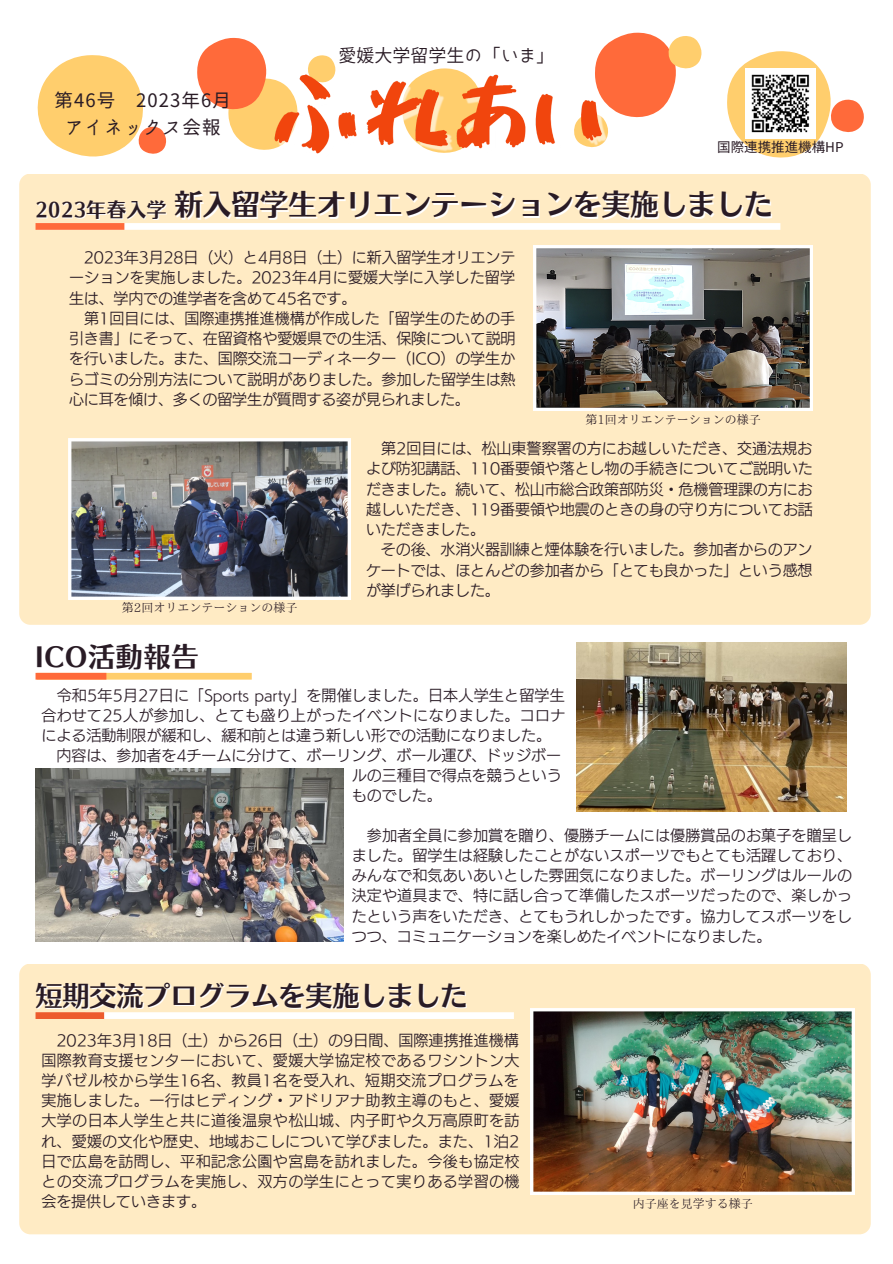
<style>
.page{position:relative;width:893px;height:1264px;background:#fff}
.page>*{position:absolute;margin:0;border:0;box-sizing:border-box;transform-origin:0 0}
.t1{font:28.5px "Nud Motoya Aporo Std W5";color:#291b25}
.t2{font:27px "Nud Motoya Aporo Std W5";color:#291b25}
.t3{font:27px "Nud Motoya Aporo Std W5";letter-spacing:.03em;color:#291b25}
.t4{font:19.5px "Nud Motoya Aporo Std W5";letter-spacing:.03em;color:#291b25}
.t5{font:18.45px "irohakaku C";letter-spacing:.06em;color:#291b25}
.t6{font:18px "Bokutachino Gothic 2";color:#291b25}
.t7{font:15px/20.2px "Canva UD Kakugo Large Pr 6 N R";color:#291b25;text-align:justify}
.t8{font:13.5px "irohakaku C";color:#291b25}
.t9{font:12px "IP Aex Mincho";color:#291b25}
.s1{color:#fff}
</style>
<div class="page">
<div style="left:19px;top:174px;width:851px;height:450px;background:#ffebc4;border-radius:11px"></div>
<div style="left:37px;top:223px;width:743px;height:7px;background:#fff"></div>
<div style="left:36px;top:223px;width:88px;height:7px;background:#ff6a3a"></div>
<div style="left:37px;top:673px;width:215px;height:6px;background:#ffce6d"></div>
<div style="left:36px;top:673px;width:70px;height:6px;background:#ff6a3a"></div>
<div style="left:19px;top:963px;width:851px;height:271px;background:#ffebc4;border-radius:11px"></div>
<div style="left:85px;top:1012px;width:429px;height:6px;background:#fff"></div>
<div style="left:36px;top:1012px;width:68px;height:6px;background:#ed5b2d"></div>
<svg style="left:309px;top:55px;width:26px;height:9px"></svg>
<img style="left:300px;top:64px;width:255px;height:90px">
<svg style="left:37px;top:55px;width:129px;height:102px"></svg>
<svg style="left:197px;top:38px;width:103px;height:112px"></svg>
<svg style="left:574px;top:33px;width:127px;height:115px"></svg>
<svg style="left:727px;top:51px;width:136px;height:107px"></svg>
<img style="left:530px;top:1008px;width:324px;height:186px">
<img style="left:36px;top:768px;width:308px;height:173px">
<img style="left:576px;top:643px;width:270px;height:168px">
<img style="left:534px;top:245px;width:278px;height:166px">
<img style="left:69px;top:439px;width:282px;height:160px">
<p class="t5" style="left:55px;top:87px;width:178px">第46号 2023年6月</p>
<p class="t5" style="left:65px;top:114px;width:157px">アイネックス会報</p>
<p class="t6" style="left:338px;top:46px;width:217px">愛媛大学留学生の「いま」</p>
<p class="t8" style="left:717px;top:137px;width:128px">国際連携推進機構HP</p>
<p class="t1" style="left:174px;top:190px;width:599px">新<span class="s1">入</span>留学<span class="s1">生</span>オリエンテーションを実施しました</p>
<p class="t7" style="left:69px;top:247px;width:448px;text-indent:15px">2023年3月 28日（火）と4月 8日（土）に新入留学生オリエンテーションを実施しました。2023年4月に愛媛大学に入学した留学生は、学内での進学者を含めて45名です。</p>
<p class="t7" style="left:69px;top:308px;width:448px;text-indent:15px">第1回目には、国際連携推進機構が作成した「留学生のための手引き書」にそって、在留資格や愛媛県での生活、保険について説明を行いました。また、国際交流コーディネーター（ICO）の学生からゴミの分別方法について説明がありました。参加した留学生は熱心に耳を傾け、多くの留学生が質問する姿が見られました。</p>
<p class="t9" style="left:585px;top:413px;width:176px">第1回オリエンテーションの様子</p>
<p class="t4" style="left:36px;top:200px;width:132px">2023年春<span class="s1">入</span>学</p>
<p class="t9" style="left:122px;top:601px;width:176px">第2回オリエンテーションの様子</p>
<p class="t7" style="left:366px;top:438px;width:448px;text-indent:15px">第2回目には、松山東警察署の方にお越しいただき、交通法規および防犯講話、110番要領や落とし物の手続きについてご説明いただきました。続いて、松山市総合政策部防災・危機管理課の方にお越しいただき、119番要領や地震のときの身の守り方についてお話いただきました。</p>
<p class="t7" style="left:366px;top:539px;width:448px;text-indent:15px">その後、水消火器訓練と煙体験を行いました。参加者からのアンケートでは、ほとんどの参加者から「とても良かった」という感想が挙げられました。</p>
<p class="t3" style="left:36px;top:643px;width:164px">ICO活動報告</p>
<p class="t7" style="left:41px;top:684px;width:525px;text-indent:15px">令和5年5月 27日に「Sports party」を開催しました。日本人学生と留学生合わせて25人が参加し、とても盛り上がったイベントになりました。コロナによる活動制限が緩和し、緩和前とは違う新しい形での活動になりました。</p>
<p class="t7" style="left:56px;top:745px;width:506px">内容は、参加者を4チームに分けて、ボーリング、ボール運び、ドッジボー</p>
<p class="t7" style="left:352px;top:765px;width:211px">ルの三種目で得点を競うという</p>
<p class="t7" style="left:352px;top:785px;width:91px">ものでした。</p>
<p class="t7" style="left:352px;top:824px;width:502px;text-indent:15px">参加者全員に参加賞を贈り、優勝チームには優勝賞品のお菓子を贈呈しました。留学生は経験したことがないスポーツでもとても活躍しており、みんなで和気あいあいとした雰囲気になりました。ボーリングはルールの決定や道具まで、特に話し合って準備したスポーツだったので、楽しかったという声をいただき、とてもうれしかったです。協力してスポーツをしつつ、コミュニケーションを楽しめたイベントになりました。</p>
<p class="t2" style="left:36px;top:982px;width:433px">短期交流プログラムを実施しました</p>
<p class="t7" style="left:41px;top:1029px;width:479px;text-indent:15px">2023年3月 18日（土）から26日（土）の9日間、国際連携推進機構国際教育支援センターにおいて、愛媛大学協定校であるワシントン大学バゼル校から学生16名、教員1名を受入れ、短期交流プログラムを実施しました。一行はヒディング・アドリアナ助教主導のもと、愛媛大学の日本人学生と共に道後温泉や松山城、内子町や久万高原町を訪れ、愛媛の文化や歴史、地域おこしについて学びました。また、1泊2日で広島を訪問し、平和記念公園や宮島を訪れました。今後も協定校との交流プログラムを実施し、双方の学生にとって実りある学習の機会を提供していきます。</p>
<p class="t9" style="left:632px;top:1197px;width:120px">内子座を見学する様子</p>
</div>
